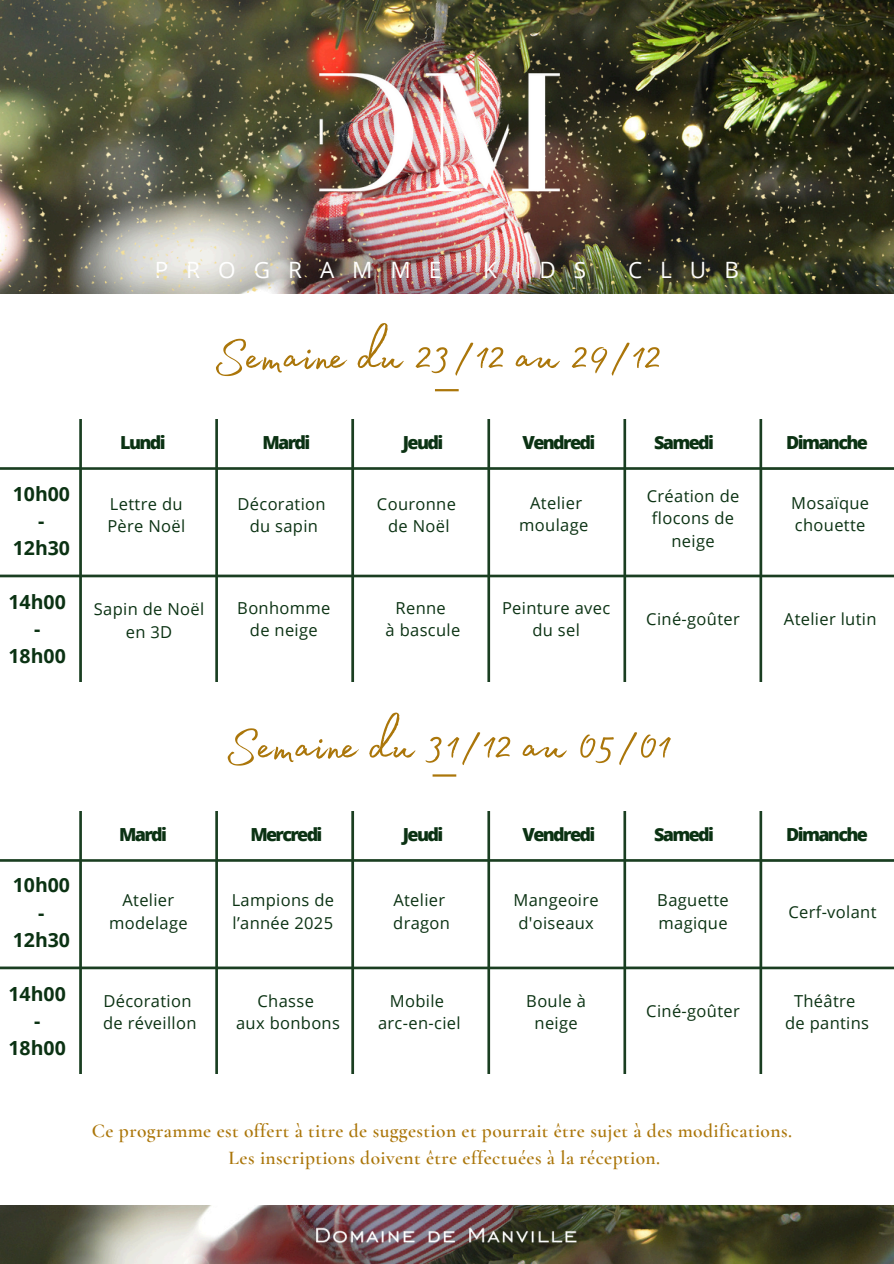
<style>
.page{position:relative;width:894px;height:1264px;background:#fff}
.page>*{position:absolute;margin:0;border:0;box-sizing:border-box;transform-origin:0 0}
.t1{font:60px "Madelyn Fill";color:#ab760a}
.t2{font:22.5px "Open Sans";letter-spacing:.8em;color:#fff}
.t3{font:600 19.5px/27px "Cormorant Garamond";letter-spacing:.02em;color:#ab760a;text-align:center}
.t4{font:700 19.5px/27px "Open Sans";color:#0b3213;text-align:center}
.t5{font:800 18px "Open Sans";letter-spacing:-.09em;color:#0b3213}
.t6{font:16.5px/22.5px "Open Sans";letter-spacing:.02em;color:#0b3213;text-align:center}
</style>
<div class="page">
<img style="left:0;top:1205px;width:893px;height:58px">
<img style="left:0;top:0;width:893px;height:294px">
<img style="left:319px;top:0;width:318px;height:288px">
<img style="left:319px;top:73px;width:240px;height:134px">
<svg style="left:0;top:419px;width:893px;height:263px"></svg>
<svg style="left:0;top:811px;width:893px;height:262px"></svg>
<hr style="left:435px;top:389px;width:23px;height:2px;background:#ab760a">
<hr style="left:432px;top:774px;width:24px;height:2px;background:#ab760a">
<img style="left:0;top:0;width:318px;height:292px">
<img style="left:648px;top:0;width:245px;height:292px">
<img style="left:317px;top:1212px;width:259px;height:41px">
<p class="t4" style="left:13px;top:479px;width:59px">10h00 -<br>12h30</p>
<p class="t4" style="left:8px;top:588px;width:59px">14h00 -<br>18h00</p>
<p class="t4" style="left:13px;top:871px;width:59px">10h00 -<br>12h30</p>
<p class="t4" style="left:8px;top:979px;width:59px">14h00 -<br>18h00</p>
<p class="t2" style="left:155px;top:254px;width:288px">PROGRAMME</p>
<p class="t2" style="left:483px;top:254px;width:104px">KIDS</p>
<p class="t2" style="left:628px;top:254px;width:112px">CLUB</p>
<p class="t1" style="left:213px;top:310px;width:449px">Semaine du 23/12 au 29/12</p>
<h1 class="t5" style="left:120px;top:430px;width:47px">Lundi</h1>
<p class="t5" style="left:262px;top:430px;width:49px">Mardi</p>
<h3 class="t5" style="left:403px;top:430px;width:42px">Jeudi</h3>
<h3 class="t5" style="left:522px;top:430px;width:74px">Vendredi</h3>
<h3 class="t5" style="left:653px;top:430px;width:61px">Samedi</h3>
<h3 class="t5" style="left:786px;top:430px;width:83px">Dimanche</h3>
<h2 class="t6" style="left:107px;top:492px;width:79px;text-align:left">Lettre du<br>Père Noël</h2>
<h3 class="t6" style="left:237px;top:492px;width:90px">Décoration</h3>
<h3 class="t6" style="left:250px;top:515px;width:70px">du sapin</h3>
<p class="t6" style="left:377px;top:492px;width:80px">Couronne</p>
<p class="t6" style="left:388px;top:515px;width:63px">de Noël</p>
<p class="t6" style="left:519px;top:491px;width:71px">Atelier moulage</p>
<h3 class="t6" style="left:646px;top:484px;width:94px">Création de flocons de neige</h3>
<h3 class="t6" style="left:94px;top:597px;width:112px">Sapin de Noël en 3D</h3>
<p class="t6" style="left:237px;top:596px;width:95px">Bonhomme</p>
<p class="t6" style="left:250px;top:619px;width:69px">de neige</p>
<p class="t6" style="left:395px;top:596px;width:52px">Renne</p>
<p class="t6" style="left:385px;top:619px;width:76px">à bascule</p>
<p class="t6" style="left:502px;top:596px;width:110px">Peinture avec du sel</p>
<p class="t6" style="left:646px;top:607px;width:95px">Ciné-goûter</p>
<p class="t1" style="left:224px;top:700px;width:445px">Semaine du 31/12 au 05/01</p>
<p class="t6" style="left:791px;top:491px;width:79px;text-align:left">Mosaïque chouette</p>
<p class="t6" style="left:783px;top:607px;width:94px">Atelier lutin</p>
<p class="t5" style="left:119px;top:822px;width:49px">Mardi</p>
<h1 class="t5" style="left:250px;top:822px;width:74px">Mercredi</h1>
<p class="t5" style="left:403px;top:822px;width:42px">Jeudi</p>
<h3 class="t5" style="left:522px;top:822px;width:74px">Vendredi</h3>
<h3 class="t5" style="left:653px;top:822px;width:61px">Samedi</h3>
<h3 class="t5" style="left:786px;top:822px;width:83px">Dimanche</h3>
<p class="t6" style="left:109px;top:888px;width:80px">Atelier modelage</p>
<h3 class="t6" style="left:103px;top:988px;width:90px">Décoration</h3>
<h3 class="t6" style="left:103px;top:1011px;width:95px">de réveillon</h3>
<h3 class="t6" style="left:232px;top:888px;width:104px;text-align:left">Lampions de l’année 2025</h3>
<h3 class="t6" style="left:257px;top:988px;width:58px">Chasse</h3>
<p class="t6" style="left:236px;top:1011px;width:105px">aux bonbons</p>
<p class="t6" style="left:393px;top:888px;width:53px">Atelier</p>
<p class="t6" style="left:393px;top:911px;width:58px">dragon</p>
<p class="t6" style="left:390px;top:988px;width:56px">Mobile</p>
<p class="t6" style="left:378px;top:1011px;width:84px">arc-en-ciel</p>
<p class="t6" style="left:513px;top:888px;width:87px;text-align:left">Mangeoire d'oiseaux</p>
<p class="t6" style="left:526px;top:988px;width:61px">Boule à neige</p>
<h3 class="t6" style="left:657px;top:888px;width:73px;text-align:left">Baguette magique</h3>
<p class="t6" style="left:646px;top:999px;width:95px">Ciné-goûter</p>
<p class="t6" style="left:788px;top:900px;width:90px">Cerf-volant</p>
<p class="t6" style="left:793px;top:988px;width:63px">Théâtre</p>
<p class="t6" style="left:784px;top:1011px;width:85px">de pantins</p>
<p class="t3" style="left:92px;top:1117px;width:701px">Ce programme est offert à titre de suggestion et pourrait être sujet à des modifications.<br>Les inscriptions doivent être effectuées à la réception.</p>
</div>
